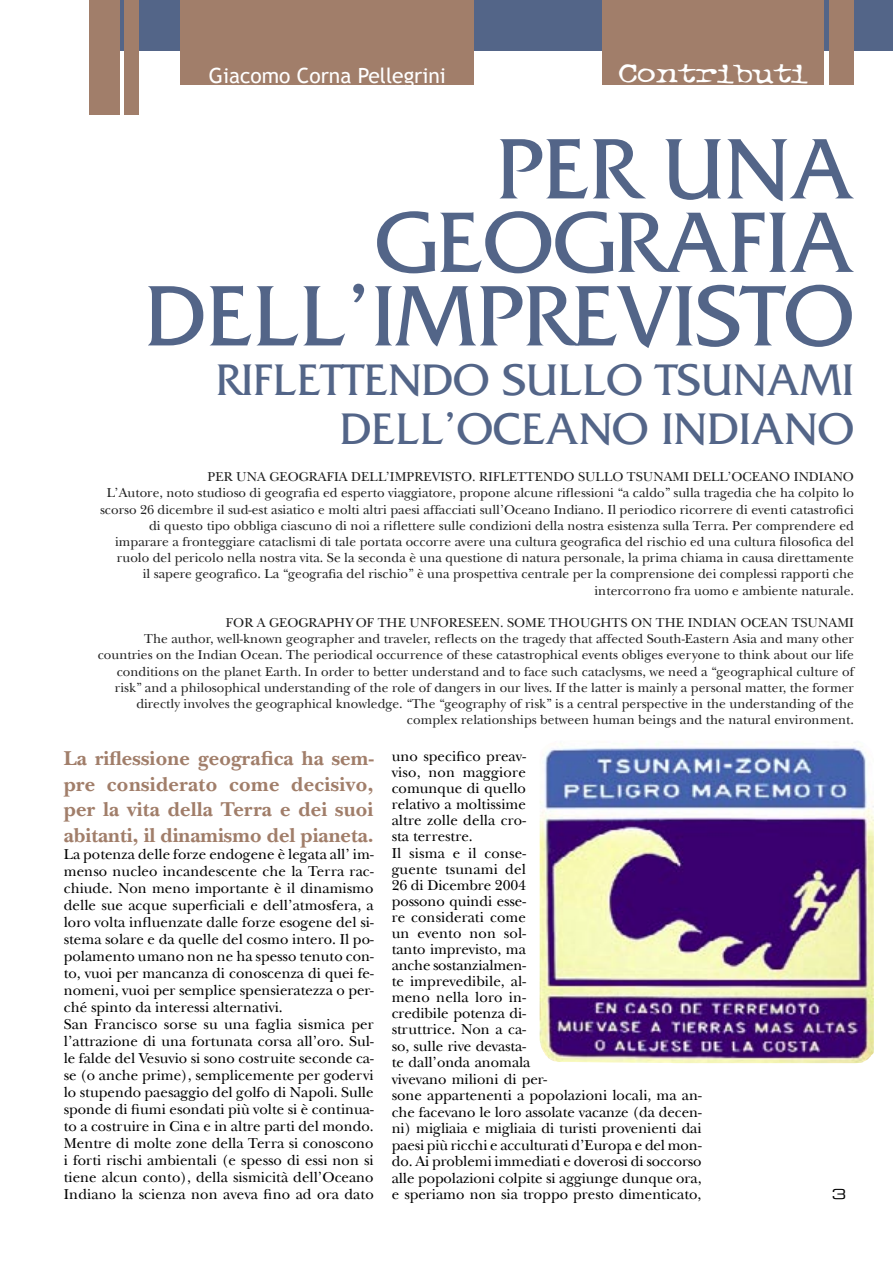
<style>
.page{position:relative;width:893px;height:1263px;background:#fff}
.page>*{position:absolute;margin:0;border:0;box-sizing:border-box;transform-origin:0 0}
.t1{font:90px/73.5px "Friz Quadrata";color:#536588;text-align:right}
.t2{font:46.5px/49.5px "Friz Quadrata";color:#536588;text-align:right}
.t3{font:30px "Typewriter Oldstyle";color:#fff;scale:1.35 1}
.t4{font:700 21px/25.7px "New Baskerville";color:#a17e6a;text-align:justify}
.t5{font:21px "Trebuchet MS";color:#fff}
.t6{font:15px/16.2px "New Baskerville";color:#000}
.t7{font:13.5px/16.2px "New Baskerville";color:#212121;text-align:right}
.t8{font:13.5px "Eurostile Extended Two";color:#000;scale:1.11 1}
</style>
<div class="page">
<div style="left:102px;top:0;width:791px;height:51px;background:#536588"></div>
<div style="left:89px;top:0;width:31px;height:115px;background:#a17e6a"></div>
<div style="left:124px;top:0;width:14px;height:115px;background:#a17e6a"></div>
<div style="left:829px;top:0;width:25px;height:85px;background:#a17e6a"></div>
<div style="left:181px;top:0;width:293px;height:85px;background:#a17e6a"></div>
<div style="left:602px;top:0;width:222px;height:85px;background:#a17e6a"></div>
<img style="left:540px;top:741px;width:334px;height:322px">
<h3 class="t5" style="left:209px;top:63px;width:238px">Giacomo Corna Pellegrini</h3>
<h3 class="t3" style="left:618px;top:56px;width:142px">Contributi</h3>
<h1 class="t1" style="left:145px;top:131px;width:711px">PER UNA<br>GEOGRAFIA<br>DELL’IMPREVISTO</h1>
<h2 class="t2" style="left:216px;top:354px;width:639px">RIFLETTENDO SULLO TSUNAMI<br>DELL’OCEANO INDIANO</h2>
<p class="t7" style="left:100px;top:468px;width:755px">PER UNA GEOGRAFIA DELL’IMPREVISTO. RIFLETTENDO SULLO TSUNAMI DELL’OCEANO INDIANO<br>L’Autore, noto studioso di geografia ed esperto viaggiatore, propone alcune riflessioni “a caldo” sulla tragedia che ha colpito lo scorso 26 dicembre il sud-est asiatico e molti altri paesi affacciati sull’Oceano Indiano. Il periodico ricorrere di eventi catastrofici di questo tipo obbliga ciascuno di noi a riflettere sulle condizioni della nostra esistenza sulla Terra. Per comprendere ed imparare a fronteggiare cataclismi di tale portata occorre avere una cultura geografica del rischio ed una cultura filosofica del ruolo del pericolo nella nostra vita. Se la seconda è una questione di natura personale, la prima chiama in causa direttamente<br>il sapere geografico. La “geografia del rischio” è una prospettiva centrale per la comprensione dei complessi rapporti che intercorrono fra uomo e ambiente naturale.</p>
<p class="t7" style="left:98px;top:614px;width:758px">FOR A GEOGRAPHY OF THE UNFORESEEN. SOME THOUGHTS ON THE INDIAN OCEAN TSUNAMI<br>The author, well-known geographer and traveler, reflects on the tragedy that affected South-Eastern Asia and many other countries on the Indian Ocean. The periodical occurrence of these catastrophical events obliges everyone to think about our life conditions on the planet Earth. In order to better understand and to face such cataclysms, we need a “geographical culture of risk” and a philosophical understanding of the role of dangers in our lives. If the latter is mainly a personal matter, the former directly involves the geographical knowledge. “The “geography of risk” is a central perspective in the understanding of the complex relationships between human beings and the natural environment.</p>
<h3 class="t4" style="left:64px;top:745px;width:311px">La riflessione geografica ha sem&shy;pre considerato come decisivo, per la vita della Terra e dei suoi abitanti, il dinamismo del pianeta.</h3>
<p class="t6" style="left:64px;top:846px;width:312px;line-height:17px">La potenza delle forze endogene è legata all’ im&shy;menso nucleo incandescente che la Terra rac&shy;chiude. Non meno importante è il dinamismo delle sue acque superficiali e dell’atmosfera, a loro volta influenzate dalle forze esogene del si&shy;stema solare e da quelle del cosmo intero. Il po&shy;polamento umano non ne ha spesso tenuto con&shy;to, vuoi per mancanza di conoscenza di quei fe&shy;nomeni, vuoi per semplice spensieratezza o per&shy;ché spinto da interessi alternativi.<br>San Francisco sorse su una faglia sismica per l’attrazione di una fortunata corsa all’oro. Sul&shy;le falde del Vesuvio si sono costruite seconde ca&shy;se (o anche prime), semplicemente per godervi lo stupendo paesaggio del golfo di Napoli. Sulle sponde di fiumi esondati più volte si è continua&shy;to a costruire in Cina e in altre parti del mondo.<br>Mentre di molte zone della Terra si conoscono i forti rischi ambientali (e spesso di essi non si tiene alcun conto), della sismicità dell’Oceano Indiano la scienza non aveva fino ad ora dato</p>
<p class="t6" style="left:392px;top:748px;width:311px">uno specifico preav-<br>viso, non maggiore<br>comunque di quello<br>relativo a moltissime<br>altre zolle della cro-<br>sta terrestre.<br>Il sisma e il conse-<br>guente tsunami del<br>26 di Dicembre 2004<br>possono quindi esse-<br>re considerati come<br>un evento non sol-<br>tanto imprevisto, ma<br>anche sostanzialmen-<br>te imprevedibile, al-<br>meno nella loro in-<br>credibile potenza di-<br>struttrice. Non a ca-<br>so, sulle rive devasta-<br>te dall’onda anomala<br>vivevano milioni di per-<br>sone appartenenti a popolazioni locali, ma an&shy;che facevano le loro assolate vacanze (da decen&shy;ni) migliaia e migliaia di turisti provenienti dai paesi più ricchi e acculturati d’Europa e del mon&shy;do. Ai problemi immediati e doverosi di soccorso alle popolazioni colpite si aggiunge dunque ora, e speriamo non sia troppo presto dimenticato,</p>
<p class="t8" style="left:832px;top:1185px;width:15px">3</p>
</div>
